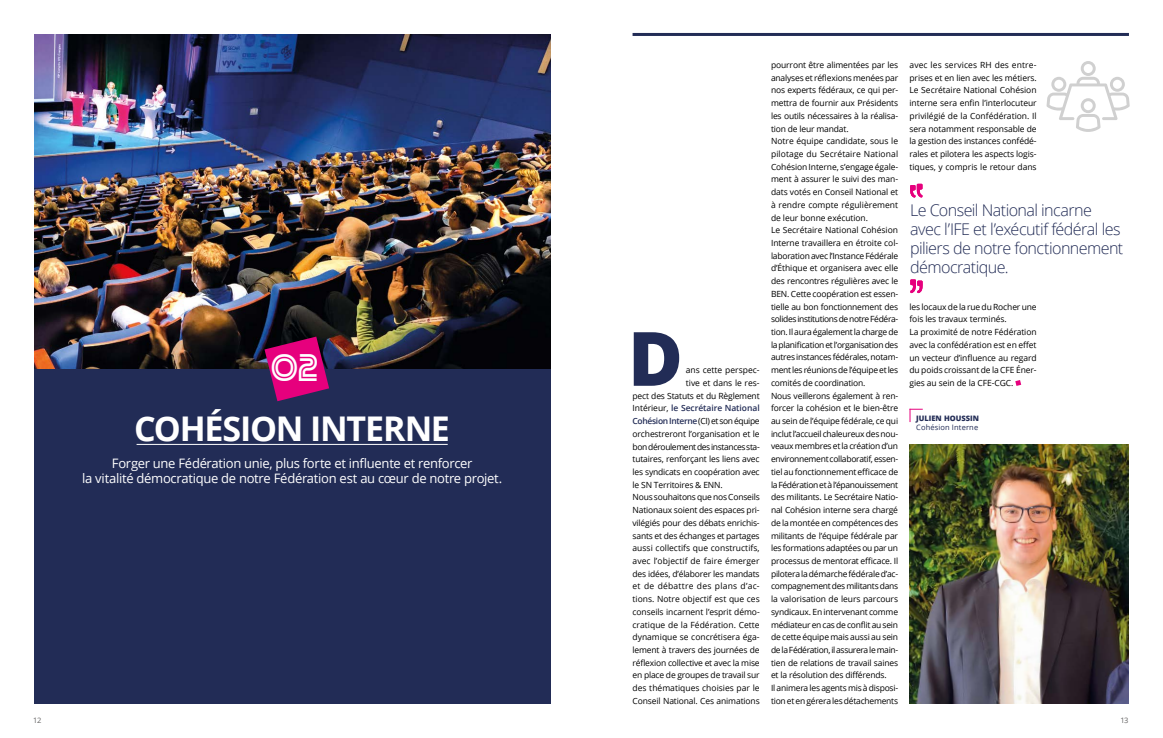
<style>
.page{position:relative;width:1163px;height:738px;background:#fff}
.page>*{position:absolute;margin:0;border:0;box-sizing:border-box;transform-origin:0 0}
.t1{font:800 74.9px "Open Sans";color:#222c56}
.t2{font:40px "Street Cred";color:#fff}
.t3{font:700 34px "Open Sans";letter-spacing:-.04em;color:#fff}
.t4{font:300 16.1px/18.8px "Open Sans";letter-spacing:-.035em;color:#222c56}
.t5{font:13px/15px "Open Sans";letter-spacing:-.025em;color:#fff;text-align:center}
.t6{font:8.5px/12.7px "Open Sans";letter-spacing:-.02em;color:#000}
.t7{font:8.5px "Open Sans";color:#000}
.t8{font:8.5px "Open Sans";letter-spacing:.005em;color:#000}
.t9{font:600 8.5px "Open Sans";letter-spacing:-.005em;color:#222c56}
.t10{font:600 8.5px "Open Sans";letter-spacing:-.04em;color:#222c56}
.t11{font:8.5px "Open Sans";letter-spacing:-.045em;color:#000}
.t12{font:8.5px "Open Sans";letter-spacing:.015em;color:#000}
.t13{font:8.5px "Open Sans";letter-spacing:.025em;color:#000}
.t14{font:7.5px "Open Sans";letter-spacing:.02em;color:#222c56}
.t15{font:800 7.5px "Open Sans";color:#222c56}
.t16{font:7.5px "Open Sans";color:#646363}
.s1{font-weight:400;color:#000}
</style>
<div class="page">
<div style="left:34px;top:369px;width:516px;height:334px;background:#222c56"></div>
<img style="left:34px;top:34px;width:516px;height:335px">
<hr style="left:136px;top:443px;width:311px;height:1px;background:#fff">
<svg style="left:264px;top:336px;width:65px;height:65px"></svg>
<hr style="left:632px;top:33px;width:496px;height:3px;background:#222c56">
<svg style="left:1046px;top:61px;width:83px;height:71px"></svg>
<img style="left:909px;top:444px;width:219px;height:259px">
<svg style="left:909px;top:408px;width:13px;height:14px"></svg>
<svg style="left:910px;top:184px;width:12px;height:13px"></svg>
<svg style="left:910px;top:279px;width:12px;height:14px"></svg>
<svg style="left:1015px;top:380px;width:6px;height:5px"></svg>
<h2 class="t2" style="left:271px;top:344px;width:48px">02</h2>
<h3 class="t3" style="left:134px;top:404px;width:317px">COHÉSION INTERNE</h3>
<h3 class="t5" style="left:82px;top:454px;width:421px">Forger une Fédération unie, plus forte et influente et renforcer<br>la vitalité démocratique de notre Fédération est au cœur de notre projet.</h3>
<h1 class="t1" style="left:628px;top:301px;width:56px">D</h1>
<p class="t8" style="left:685px;top:364px;width:75px">ans cette perspec-</p>
<p class="t7" style="left:685px;top:377px;width:75px">tive et dans le res-</p>
<p class="t6" style="left:632px;top:388px;width:129px">pect des Statuts et du Règlement</p>
<p class="t9" style="left:632px;top:402px;width:129px"><span class="s1">Intérieur,</span> le Secrétaire National</p>
<p class="t10" style="left:632px;top:415px;width:129px">Cohésion Interne <span class="s1">(CI) et son équipe</span></p>
<p class="t6" style="left:632px;top:427px;width:128px">orchestreront l’organisation et le</p>
<p class="t11" style="left:632px;top:440px;width:129px">bon déroulement des instances sta-</p>
<p class="t6" style="left:632px;top:452px;width:128px">tutaires, renforçant les liens avec</p>
<p class="t6" style="left:632px;top:465px;width:129px">les syndicats en coopération avec</p>
<p class="t6" style="left:632px;top:477px;width:92px">le SN Territoires &amp; ENN.</p>
<p class="t6" style="left:632px;top:490px;width:129px">Nous souhaitons que nos Conseils</p>
<p class="t6" style="left:632px;top:503px;width:129px">Nationaux soient des espaces pri-</p>
<p class="t6" style="left:632px;top:515px;width:129px">vilégiés pour des débats enrichis-</p>
<p class="t6" style="left:632px;top:528px;width:129px">sants et des échanges et partages</p>
<p class="t8" style="left:632px;top:542px;width:128px">aussi collectifs que constructifs,</p>
<p class="t12" style="left:632px;top:554px;width:129px">avec l’objectif de faire émerger</p>
<p class="t6" style="left:632px;top:566px;width:129px">des idées, d’élaborer les mandats</p>
<p class="t13" style="left:632px;top:580px;width:129px">et de débattre des plans d’ac-</p>
<p class="t7" style="left:632px;top:592px;width:129px">tions. Notre objectif est que ces</p>
<p class="t6" style="left:632px;top:604px;width:129px">conseils incarnent l’esprit démo-</p>
<p class="t8" style="left:632px;top:618px;width:129px">cratique de la Fédération. Cette</p>
<p class="t7" style="left:632px;top:630px;width:128px">dynamique se concrétisera éga-</p>
<p class="t6" style="left:632px;top:642px;width:129px">lement à travers des journées de</p>
<p class="t6" style="left:632px;top:655px;width:129px">réflexion collective et avec la mise</p>
<p class="t6" style="left:632px;top:668px;width:129px">en place de groupes de travail sur</p>
<p class="t7" style="left:632px;top:681px;width:129px">des thématiques choisies par le</p>
<p class="t6" style="left:632px;top:693px;width:129px">Conseil National. Ces animations</p>
<p class="t6" style="left:771px;top:58px;width:129px">pourront être alimentées par les analyses et réflexions menées par nos experts fédéraux, ce qui per&shy;mettra de fournir aux Présidents les outils nécessaires à la réalisa&shy;tion de leur mandat.<br>Notre équipe candidate, sous le pilotage du Secrétaire National Cohésion Interne, s’engage égale&shy;ment à assurer le suivi des man&shy;dats votés en Conseil National et à rendre compte régulièrement de leur bonne exécution.<br>Le Secrétaire National Cohésion Interne travaillera en étroite col&shy;laboration avec l’Instance Fédérale d’Éthique et organisera avec elle des rencontres régulières avec le BEN. Cette coopération est essen&shy;tielle au bon fonctionnement des solides institutions de notre Fédéra&shy;tion. Il aura également la charge de la planification et l’organisation des autres instances fédérales, notam&shy;ment les réunions de l’équipe et les comités de coordination.<br>Nous veillerons également à ren&shy;forcer la cohésion et le bien-être au sein de l’équipe fédérale, ce qui inclut l’accueil chaleureux des nou&shy;veaux membres et la création d’un environnement collaboratif, essen&shy;tiel au fonctionnement efficace de la Fédération et à l’épanouissement des militants. Le Secrétaire Natio&shy;nal Cohésion interne sera chargé de la montée en compétences des militants de l’équipe fédérale par les formations adaptées ou par un processus de mentorat efficace. Il pilotera la démarche fédérale d’ac&shy;compagnement des militants dans la valorisation de leurs parcours syndicaux. En intervenant comme médiateur en cas de conflit au sein de cette équipe mais aussi au sein de la Fédération, il assurera le main&shy;tien de relations de travail saines et la résolution des différends.<br>Il animera les agents mis à disposi&shy;tion et en gérera les détachements</p>
<p class="t6" style="left:909px;top:58px;width:129px;text-align:justify">avec les services RH des entre&shy;prises et en lien avec les métiers.<br>Le Secrétaire National Cohésion interne sera enfin l’interlocuteur privilégié de la Confédération. Il sera notamment responsable de la gestion des instances confédé&shy;rales et pilotera les aspects logis&shy;tiques, y compris le retour dans</p>
<h3 class="t4" style="left:910px;top:200px;width:214px">Le Conseil National incarne avec l’IFE et l’exécutif fédéral les piliers de notre fonctionnement démocratique.</h3>
<p class="t6" style="left:909px;top:300px;width:129px">les locaux de la rue du Rocher une fois les travaux terminés.<br>La proximité de notre Fédération avec la confédération est en effet un vecteur d’influence au regard du poids croissant de la CFE Éner&shy;gies au sein de la CFE-CGC.</p>
<p class="t15" style="left:916px;top:412px;width:64px">JULIEN HOUSSIN</p>
<p class="t14" style="left:916px;top:422px;width:64px">Cohésion Interne</p>
<p class="t16" style="left:33px;top:714px;width:10px">12</p>
<p class="t16" style="left:1120px;top:714px;width:10px">13</p>
</div>
